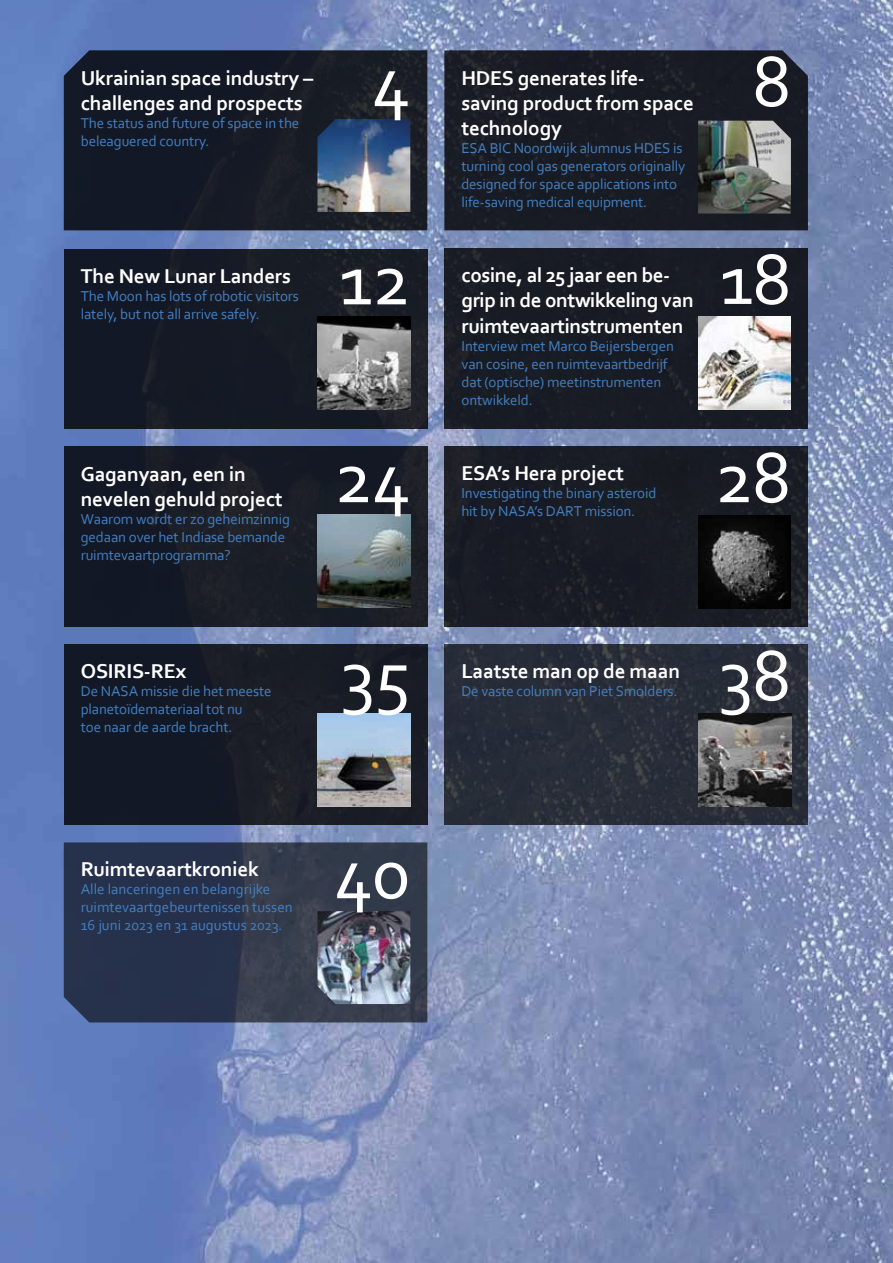
<style>
.page{position:relative;width:893px;height:1263px;background:#fff}
.page>*{position:absolute;margin:0;border:0;box-sizing:border-box;transform-origin:0 0}
.t1{font:75px "Corbel";letter-spacing:-.01em;color:#fff}
.t2{font:700 21px/25.2px "Corbel";letter-spacing:-.01em;color:#fff}
.t3{font:15px/18px "Corbel";letter-spacing:-.01em;color:#447fc1}
</style>
<div class="page">
<img style="left:0;top:0;width:893px;height:1263px">
<svg style="left:64px;top:50px;width:363px;height:180px;background:#161b27"></svg>
<div style="left:64px;top:249px;width:363px;height:179px;background:#141925"></div>
<div style="left:64px;top:644px;width:363px;height:180px;background:#141925"></div>
<svg style="left:64px;top:842px;width:363px;height:180px;background:#2d364c"></svg>
<div style="left:444px;top:50px;width:364px;height:180px;background:#181b24"></div>
<img style="left:317px;top:119px;width:93px;height:93px">
<img style="left:698px;top:121px;width:93px;height:92px">
<img style="left:317px;top:316px;width:93px;height:93px">
<img style="left:317px;top:713px;width:93px;height:93px">
<img style="left:317px;top:911px;width:93px;height:93px">
<svg style="left:444px;top:644px;width:364px;height:180px;background:#292e39"></svg>
<img style="left:698px;top:713px;width:93px;height:93px">
<div style="left:64px;top:446px;width:363px;height:180px;background:#161b25"></div>
<div style="left:444px;top:446px;width:364px;height:180px;background:#181c24"></div>
<img style="left:317px;top:514px;width:93px;height:93px">
<img style="left:698px;top:515px;width:93px;height:93px">
<div style="left:445px;top:249px;width:363px;height:180px;background:#181c24"></div>
<img style="left:698px;top:316px;width:93px;height:93px">
<h2 class="t2" style="left:81px;top:65px;width:234px">Ukrainian space industry – challenges and prospects</h2>
<p class="t3" style="left:81px;top:114px;width:220px">The status and future of space in the beleaguered country.</p>
<h1 class="t1" style="left:371px;top:35px;width:40px">4</h1>
<h2 class="t2" style="left:81px;top:263px;width:212px">The New Lunar Landers</h2>
<p class="t3" style="left:81px;top:287px;width:220px">The Moon has lots of robotic visitors lately, but not all arrive safely.</p>
<h1 class="t1" style="left:339px;top:233px;width:73px">12</h1>
<h2 class="t2" style="left:81px;top:460px;width:203px">Gaganyaan, een in nevelen gehuld project</h2>
<p class="t3" style="left:81px;top:509px;width:211px">Waarom wordt er zo geheimzinnig gedaan over het Indiase bemande ruimtevaartprogramma?</p>
<h2 class="t2" style="left:81px;top:657px;width:107px">OSIRIS-REx</h2>
<p class="t3" style="left:81px;top:681px;width:192px">De NASA missie die het meeste planetoïdemateriaal tot nu<br>toe naar de aarde bracht.</p>
<h1 class="t1" style="left:334px;top:431px;width:78px">24</h1>
<h1 class="t1" style="left:341px;top:629px;width:71px">35</h1>
<h2 class="t2" style="left:81px;top:855px;width:180px">Ruimtevaartkroniek</h2>
<p class="t3" style="left:81px;top:879px;width:213px">Alle lanceringen en belangrijke ruimtevaartgebeurtenissen tussen<br>16 juni 2023 en 31 augustus 2023.</p>
<h1 class="t1" style="left:334px;top:827px;width:78px">40</h1>
<h2 class="t2" style="left:461px;top:65px;width:234px">HDES generates life&shy;saving product from space technology</h2>
<p class="t3" style="left:461px;top:139px;width:225px">ESA BIC Noordwijk alumnus HDES is turning cool gas generators originally designed for space applications into life-saving medical equipment.</p>
<h2 class="t2" style="left:462px;top:262px;width:234px">cosine, al 25 jaar een be&shy;grip in de ontwikkeling van ruimtevaartinstrumenten</h2>
<p class="t3" style="left:462px;top:336px;width:214px">Interview met Marco Beijersbergen van cosine, een ruimtevaartbedrijf dat (optische) meetinstrumenten ontwikkeld.</p>
<h2 class="t2" style="left:461px;top:460px;width:164px">ESA’s Hera project</h2>
<p class="t3" style="left:461px;top:484px;width:197px">Investigating the binary asteroid</p>
<p class="t3" style="left:461px;top:502px;width:175px">hit by NASA’s DART mission.</p>
<h1 class="t1" style="left:752px;top:35px;width:40px">8</h1>
<h1 class="t1" style="left:720px;top:233px;width:73px">18</h1>
<h1 class="t1" style="left:715px;top:431px;width:78px">28</h1>
<h2 class="t2" style="left:461px;top:658px;width:220px">Laatste man op de maan</h2>
<p class="t3" style="left:461px;top:682px;width:218px">De vaste column van Piet Smolders.</p>
<h1 class="t1" style="left:719px;top:629px;width:73px">38</h1>
</div>
